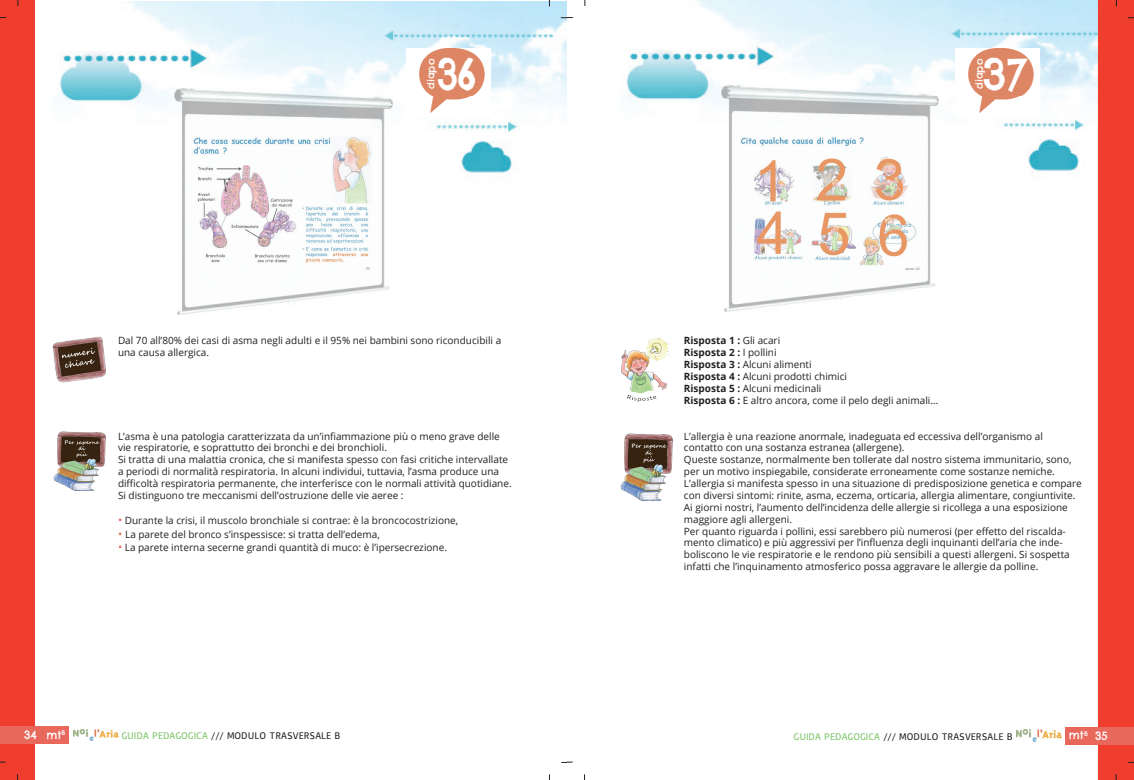
<style>
.page{position:relative;width:1134px;height:780px;background:#fff}
.page>*{position:absolute;margin:0;border:0;box-sizing:border-box;transform-origin:0 0}
.t1{font:42.5px "Chelsea Market";color:#fff}
.t2{font:42.5px "Chelsea Market";color:#fff;scale:.9 1}
.t3{font:11.25px "Chelsea Market";color:#fff}
.t4{font:10px/11.9px "Open Sans";color:#231f20}
.t5{font:10px "Basic";color:#231f20}
.t6{font:10px "Chelsea Market";color:#fff}
.t7{font:6.5px "Chelsea Market";color:#fff}
.s1{font-size:11.25px;color:#e8685c}
.s2{font-weight:700}
.s3{color:#7bc466}
</style>
<div class="page">
<img style="left:626px;top:0;width:472px;height:709px">
<img style="left:59px;top:1px;width:508px;height:382px">
<div style="left:1098px;top:1px;width:35px;height:779px;background:#ef3e2e"></div>
<div style="left:1098px;top:0;width:36px;height:780px;border:1px solid #ef3e2e"></div>
<img style="left:955px;top:48px;width:84px;height:68px">
<div style="left:1066px;top:726px;width:68px;height:18px;background:#e8685c"></div>
<div style="left:0;top:726px;width:68px;height:17px;background:#e8685c"></div>
<img style="left:53px;top:431px;width:53px;height:60px">
<img style="left:52px;top:337px;width:54px;height:45px">
<img style="left:621px;top:336px;width:49px;height:67px">
<img style="left:620px;top:433px;width:53px;height:67px">
<img style="left:721px;top:86px;width:217px;height:226px">
<img style="left:1017px;top:729px;width:44px;height:12px">
<img style="left:175px;top:89px;width:217px;height:226px">
<img style="left:73px;top:729px;width:45px;height:11px">
<img style="left:407px;top:48px;width:84px;height:68px">
<div style="left:0;top:0;width:35px;height:780px;background:#ef3e2e"></div>
<svg style="left:561px;top:17px;width:12px;height:1px"></svg>
<svg style="left:561px;top:761px;width:12px;height:2px"></svg>
<p class="t6" style="left:424px;top:89px;width:31px;rotate:-90deg">diapo</p>
<h1 class="t2" style="left:437px;top:47px;width:45px">36</h1>
<h1 class="t1" style="left:982px;top:47px;width:46px">37</h1>
<p class="t6" style="left:973px;top:89px;width:31px;rotate:-90deg">diapo</p>
<p class="t4" style="left:118px;top:334px;width:385px">Dal 70 all’80% dei casi di asma negli adulti e il 95% nei bambini sono riconducibili a una causa allergica.</p>
<p class="t4" style="left:118px;top:429px;width:395px">L’asma è una patologia caratterizzata da un’infiammazione più o meno grave delle vie respiratorie, e soprattutto dei bronchi e dei bronchioli.<br>Si tratta di una malattia cronica, che si manifesta spesso con fasi critiche intervallate a periodi di normalità respiratoria. In alcuni individui, tuttavia, l’asma produce una difficoltà respiratoria permanente, che interferisce con le normali attività quotidiane.<br>Si distinguono tre meccanismi dell’ostruzione delle vie aeree :</p>
<p class="t4" style="left:118px;top:514px;width:342px"><span class="s1">•</span> Durante la crisi, il muscolo bronchiale si contrae: è la broncocostrizione,</p>
<p class="t4" style="left:118px;top:528px;width:263px"><span class="s1">•</span> La parete del bronco s’inspessisce: si tratta dell’edema,</p>
<p class="t4" style="left:118px;top:541px;width:330px"><span class="s1">•</span> La parete interna secerne grandi quantità di muco: è l’ipersecrezione.</p>
<p class="t4" style="left:684px;top:334px;width:256px"><span class="s2">Risposta 1 :</span> Gli acari<br><span class="s2">Risposta 2 :</span> I pollini<br><span class="s2">Risposta 3 :</span> Alcuni alimenti<br><span class="s2">Risposta 4 :</span> Alcuni prodotti chimici<br><span class="s2">Risposta 5 :</span> Alcuni medicinali<br><span class="s2">Risposta 6 :</span> E altro ancora, come il pelo degli animali…</p>
<p class="t4" style="left:684px;top:429px;width:399px">L’allergia è una reazione anormale, inadeguata ed eccessiva dell’organismo al contatto con una sostanza estranea (allergene).<br>Queste sostanze, normalmente ben tollerate dal nostro sistema immunitario, sono, per un motivo inspiegabile, considerate erroneamente come sostanze nemiche.<br>L’allergia si manifesta spesso in una situazione di predisposizione genetica e compare con diversi sintomi: rinite, asma, eczema, orticaria, allergia alimentare, congiuntivite.<br>Ai giorni nostri, l’aumento dell’incidenza delle allergie si ricollega a una esposizione maggiore agli allergeni.<br>Per quanto riguarda i pollini, essi sarebbero più numerosi (per effetto del riscalda&shy;mento climatico) e più aggressivi per l’influenza degli inquinanti dell’aria che inde&shy;boliscono le vie respiratorie e le rendono più sensibili a questi allergeni. Si sospetta infatti che l’inquinamento atmosferico possa aggravare le allergie da polline.</p>
<p class="t7" style="left:62px;top:728px;width:5px">B</p>
<p class="t3" style="left:24px;top:727px;width:39px">34 mt</p>
<p class="t5" style="left:121px;top:729px;width:220px"><span class="s3">GUIDA PEDAGOGICA</span> /// MODULO TRASVERSALE B</p>
<p class="t7" style="left:1084px;top:729px;width:5px">B</p>
<p class="t5" style="left:793px;top:729px;width:221px"><span class="s3">GUIDA PEDAGOGICA</span> /// MODULO TRASVERSALE B</p>
<p class="t3" style="left:1069px;top:728px;width:40px">mt 35</p>
</div>
